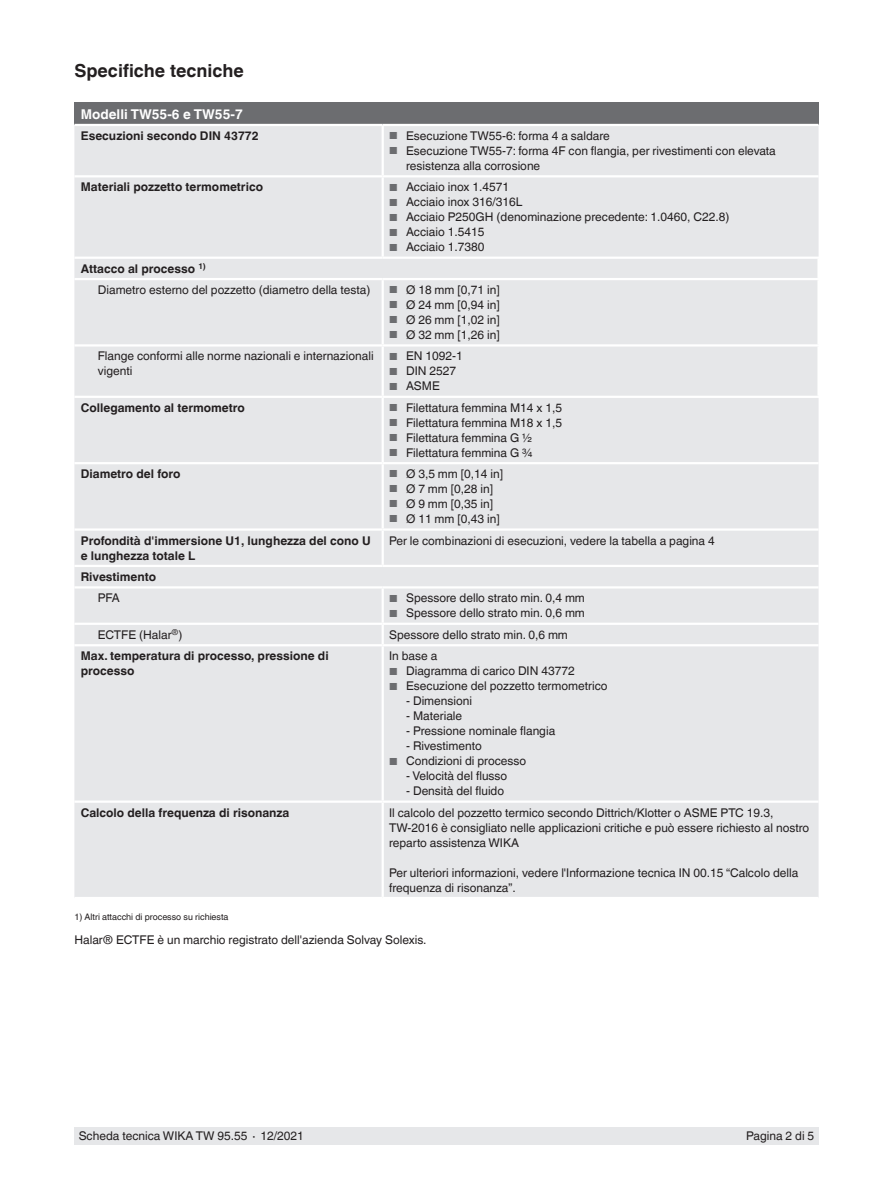
<style>
.page{position:relative;width:893px;height:1188px;background:#fff}
.page>*{position:absolute;margin:0;border:0;box-sizing:border-box;transform-origin:0 0}
.t1{font:700 18px "Helvetica World";color:#231f20}
.t2{font:700 13.5px "Helvetica World";color:#fff}
.t3{font:12px/15px "Helvetica World";color:#231f20}
.t4{font:700 12px/15px "Helvetica World";color:#231f20}
.t5{font:9px "Helvetica World";color:#231f20}
.s1{font-size:10.2px;color:#6c6d70}
.s2{font-weight:700}
</style>
<div class="page">
<div style="left:74px;top:1128px;width:745px;height:17px;background:#e6e7e9"></div>
<div style="left:74px;top:103px;width:745px;height:22px;background:#6c6d70"></div>
<div style="left:74px;top:126px;width:745px;height:771px;background:#e6e7e9"></div>
<hr style="left:817px;top:259px;width:3px;height:19px;background:#fff">
<hr style="left:74px;top:396px;width:309px;height:2px;background:#fff">
<hr style="left:383px;top:396px;width:437px;height:2px;background:#fff">
<hr style="left:74px;top:462px;width:309px;height:2px;background:#fff">
<hr style="left:383px;top:462px;width:436px;height:2px;background:#fff">
<hr style="left:74px;top:124px;width:309px;height:2px;background:#fff">
<hr style="left:383px;top:124px;width:436px;height:2px;background:#fff">
<hr style="left:74px;top:344px;width:309px;height:3px;background:#fff">
<hr style="left:382px;top:126px;width:2px;height:49px;background:#fff">
<hr style="left:817px;top:280px;width:3px;height:64px;background:#fff">
<hr style="left:817px;top:347px;width:3px;height:49px;background:#fff">
<hr style="left:74px;top:257px;width:309px;height:2px;background:#fff">
<hr style="left:383px;top:257px;width:437px;height:2px;background:#fff">
<hr style="left:74px;top:278px;width:309px;height:2px;background:#fff">
<hr style="left:74px;top:175px;width:309px;height:2px;background:#fff">
<hr style="left:383px;top:278px;width:437px;height:2px;background:#fff">
<hr style="left:382px;top:280px;width:2px;height:64px;background:#fff">
<hr style="left:383px;top:344px;width:437px;height:3px;background:#fff">
<hr style="left:382px;top:347px;width:2px;height:49px;background:#fff">
<hr style="left:383px;top:175px;width:436px;height:2px;background:#fff">
<hr style="left:382px;top:177px;width:2px;height:80px;background:#fff">
<hr style="left:382px;top:589px;width:2px;height:34px;background:#fff">
<hr style="left:383px;top:623px;width:436px;height:2px;background:#fff">
<svg style="left:382px;top:625px;width:2px;height:19px"></svg>
<hr style="left:383px;top:644px;width:436px;height:2px;background:#fff">
<hr style="left:74px;top:565px;width:309px;height:2px;background:#fff">
<hr style="left:383px;top:565px;width:436px;height:2px;background:#fff">
<hr style="left:383px;top:586px;width:436px;height:3px;background:#fff">
<hr style="left:382px;top:398px;width:2px;height:64px;background:#fff">
<hr style="left:382px;top:464px;width:2px;height:64px;background:#fff">
<hr style="left:74px;top:528px;width:309px;height:3px;background:#fff">
<hr style="left:383px;top:528px;width:436px;height:3px;background:#fff">
<hr style="left:382px;top:531px;width:2px;height:34px;background:#fff">
<hr style="left:74px;top:586px;width:309px;height:3px;background:#fff">
<hr style="left:74px;top:623px;width:309px;height:2px;background:#fff">
<hr style="left:74px;top:644px;width:309px;height:2px;background:#fff">
<hr style="left:382px;top:646px;width:2px;height:155px;background:#fff">
<hr style="left:74px;top:801px;width:309px;height:2px;background:#fff">
<hr style="left:383px;top:801px;width:436px;height:2px;background:#fff">
<hr style="left:382px;top:803px;width:2px;height:94px;background:#fff">
<h1 class="t1" style="left:74px;top:61px;width:171px">Specifiche tecniche</h1>
<p class="t2" style="left:81px;top:106px;width:164px">Modelli TW55-6 e TW55-7</p>
<p class="t4" style="left:81px;top:128px;width:179px">Esecuzioni secondo DIN 43772</p>
<p class="t3" style="left:389px;top:128px;width:222px"><span class="s1">■</span> Esecuzione TW55-6: forma 4 a saldare</p>
<p class="t3" style="left:406px;top:143px;width:371px;text-indent:-17px"><span class="s1">■</span> Esecuzione TW55-7: forma 4F con flangia, per rivestimenti con elevata resistenza alla corrosione</p>
<p class="t4" style="left:81px;top:180px;width:184px">Materiali pozzetto termometrico</p>
<p class="t3" style="left:389px;top:180px;width:121px"><span class="s1">■</span> Acciaio inox 1.4571</p>
<p class="t3" style="left:389px;top:195px;width:135px"><span class="s1">■</span> Acciaio inox 316/316L</p>
<p class="t3" style="left:389px;top:210px;width:342px"><span class="s1">■</span> Acciaio P250GH (denominazione precedente: 1.0460, C22.8)</p>
<p class="t3" style="left:389px;top:225px;width:97px"><span class="s1">■</span> Acciaio 1.5415</p>
<p class="t3" style="left:389px;top:240px;width:97px"><span class="s1">■</span> Acciaio 1.7380</p>
<p class="t3" style="left:98px;top:258px;width:274px;line-height:21.3px;text-indent:-17px"><span class="s2">Attacco al processo</span> <sup>1)<br></sup>Diametro esterno del pozzetto (diametro della testa)</p>
<p class="t3" style="left:389px;top:282px;width:112px"><span class="s1">■</span> Ø 18 mm [0,71 in]</p>
<p class="t3" style="left:389px;top:297px;width:112px"><span class="s1">■</span> Ø 24 mm [0,94 in]</p>
<p class="t3" style="left:389px;top:312px;width:112px"><span class="s1">■</span> Ø 26 mm [1,02 in]</p>
<p class="t3" style="left:389px;top:327px;width:112px"><span class="s1">■</span> Ø 32 mm [1,26 in]</p>
<p class="t3" style="left:98px;top:349px;width:277px">Flange conformi alle norme nazionali e internazionali vigenti</p>
<p class="t3" style="left:389px;top:349px;width:75px"><span class="s1">■</span> EN 1092-1</p>
<p class="t3" style="left:389px;top:364px;width:69px"><span class="s1">■</span> DIN 2527</p>
<p class="t3" style="left:389px;top:379px;width:52px"><span class="s1">■</span> ASME</p>
<p class="t4" style="left:81px;top:400px;width:166px">Collegamento al termometro</p>
<p class="t3" style="left:389px;top:400px;width:175px"><span class="s1">■</span> Filettatura femmina M14 x 1,5</p>
<p class="t3" style="left:389px;top:415px;width:175px"><span class="s1">■</span> Filettatura femmina M18 x 1,5</p>
<p class="t3" style="left:389px;top:430px;width:145px"><span class="s1">■</span> Filettatura femmina G ½</p>
<p class="t3" style="left:389px;top:445px;width:145px"><span class="s1">■</span> Filettatura femmina G ¾</p>
<p class="t4" style="left:81px;top:467px;width:101px">Diametro del foro</p>
<p class="t3" style="left:389px;top:467px;width:115px"><span class="s1">■</span> Ø 3,5 mm [0,14 in]</p>
<p class="t3" style="left:389px;top:482px;width:105px"><span class="s1">■</span> Ø 7 mm [0,28 in]</p>
<p class="t3" style="left:389px;top:497px;width:105px"><span class="s1">■</span> Ø 9 mm [0,35 in]</p>
<p class="t3" style="left:389px;top:512px;width:112px"><span class="s1">■</span> Ø 11 mm [0,43 in]</p>
<p class="t4" style="left:81px;top:533px;width:291px">Profondità d'immersione U1, lunghezza del cono U e lunghezza totale L</p>
<p class="t3" style="left:389px;top:533px;width:327px">Per le combinazioni di esecuzioni, vedere la tabella a pagina 4</p>
<p class="t4" style="left:81px;top:569px;width:77px">Rivestimento</p>
<p class="t3" style="left:98px;top:591px;width:24px">PFA</p>
<p class="t3" style="left:389px;top:591px;width:197px"><span class="s1">■</span> Spessore dello strato min. 0,4 mm</p>
<p class="t3" style="left:389px;top:606px;width:197px"><span class="s1">■</span> Spessore dello strato min. 0,6 mm</p>
<p class="t3" style="left:98px;top:627px;width:86px">ECTFE (Halar<sup>®</sup>)</p>
<p class="t3" style="left:389px;top:627px;width:180px">Spessore dello strato min. 0,6 mm</p>
<p class="t4" style="left:81px;top:649px;width:249px">Max. temperatura di processo, pressione di processo</p>
<p class="t3" style="left:389px;top:649px;width:50px">In base a</p>
<p class="t3" style="left:389px;top:664px;width:187px"><span class="s1">■</span> Diagramma di carico DIN 43772</p>
<p class="t3" style="left:389px;top:679px;width:220px"><span class="s1">■</span> Esecuzione del pozzetto termometrico</p>
<p class="t3" style="left:406px;top:694px;width:68px">- Dimensioni</p>
<p class="t3" style="left:406px;top:709px;width:58px">- Materiale</p>
<p class="t3" style="left:406px;top:724px;width:151px">- Pressione nominale flangia</p>
<p class="t3" style="left:406px;top:739px;width:77px">- Rivestimento</p>
<p class="t3" style="left:389px;top:754px;width:139px"><span class="s1">■</span> Condizioni di processo</p>
<p class="t3" style="left:406px;top:769px;width:103px">- Velocità del flusso</p>
<p class="t3" style="left:406px;top:784px;width:100px">- Densità del fluido</p>
<p class="t4" style="left:81px;top:805px;width:210px">Calcolo della frequenza di risonanza</p>
<p class="t3" style="left:389px;top:805px;width:422px">Il calcolo del pozzetto termico secondo Dittrich/Klotter o ASME PTC 19.3,<br>TW-2016 è consigliato nelle applicazioni critiche e può essere richiesto al nostro reparto assistenza WIKA</p>
<p class="t3" style="left:389px;top:865px;width:411px">Per ulteriori informazioni, vedere l'Informazione tecnica IN 00.15 “Calcolo della frequenza di risonanza”.</p>
<p class="t5" style="left:74px;top:912px;width:156px">1) Altri attacchi di processo su richiesta</p>
<p class="t3" style="left:74px;top:933px;width:354px">Halar® ECTFE è un marchio registrato dell'azienda Solvay Solexis.</p>
<p class="t3" style="left:79px;top:1129px;width:227px">Scheda tecnica WIKA TW 95.55 ∙ 12/2021</p>
<p class="t3" style="left:746px;top:1129px;width:70px">Pagina 2 di 5</p>
</div>
